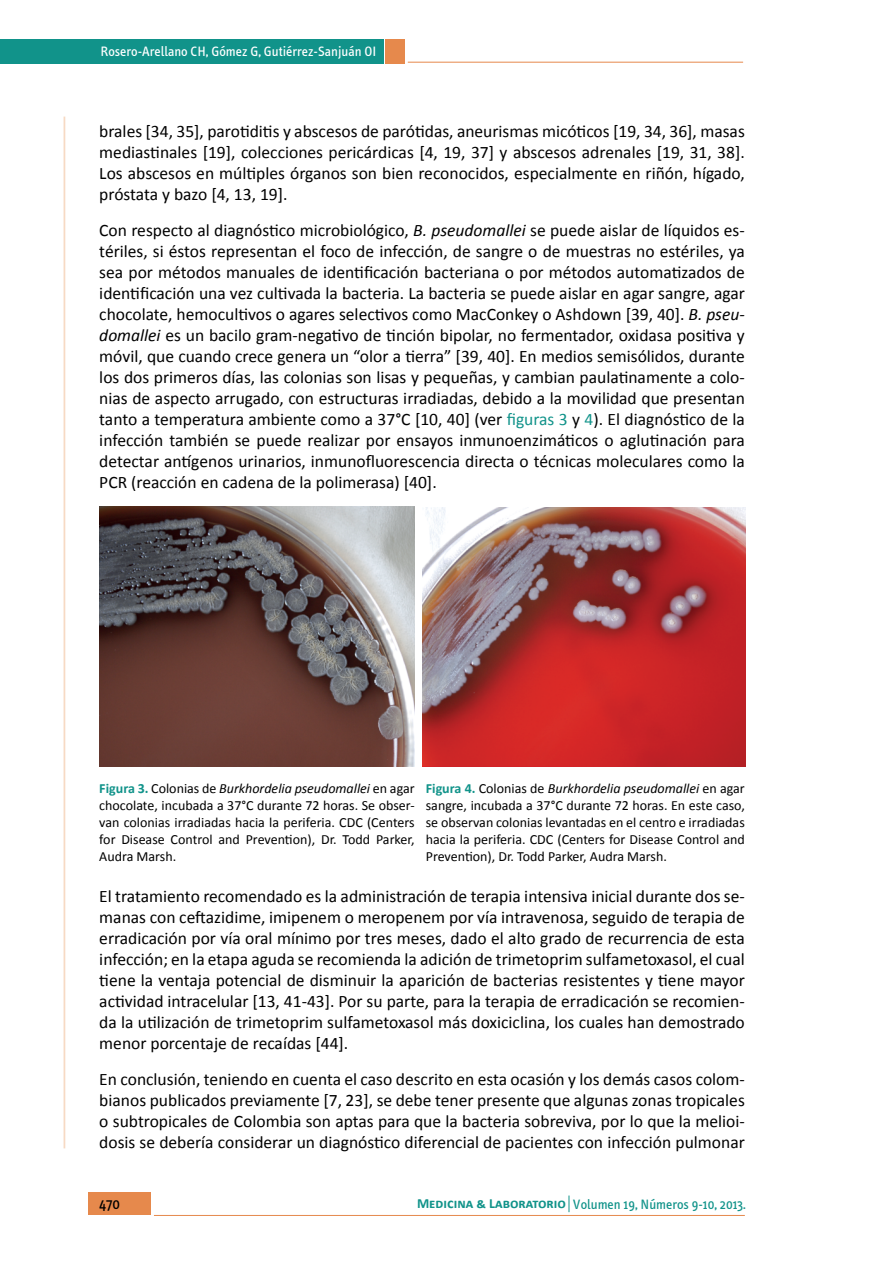
<style>
.page{position:relative;width:869px;height:1265px;background:#fff}
.page>*{position:absolute;margin:0;border:0;box-sizing:border-box;transform-origin:0 0}
.t1{font:17.5px/21px "Calibri";color:#000;text-align:justify}
.t2{font:15.75px "Info Text";color:#000}
.t3{font:14px/16.8px "Calibri";color:#000;text-align:justify}
.t4{font:14px "Info Text";color:#11938a}
.t5{font:14px "Info Text";color:#fff}
.s1{font-style:italic}
.s2{color:#11938a}
.s3{font-weight:700;color:#11938a}
.s4{font-family:"Calibri";font-weight:700}
</style>
<div class="page">
<div style="left:88px;top:1192px;width:62px;height:23px;background:#e6894c"></div>
<hr style="left:154px;top:1215px;width:590px;height:1px;background:#e6894c">
<hr style="left:63px;top:117px;width:2px;height:1031px;background:#f7dac4">
<svg style="left:568px;top:1196px;width:1px;height:16px"></svg>
<div style="left:0;top:40px;width:383px;height:24px;background:#11938a"></div>
<div style="left:385px;top:40px;width:19px;height:24px;background:#e6894c"></div>
<hr style="left:407px;top:62px;width:335px;height:1px;background:#e6894c">
<img style="left:99px;top:507px;width:315px;height:259px">
<img style="left:422px;top:508px;width:323px;height:258px">
<p class="t5" style="left:100px;top:44px;width:277px">Rosero-Arellano CH, Gómez G, Gutiérrez-Sanjuán OI</p>
<p class="t1" style="left:99px;top:121px;width:646px">brales [34, 35], parotiditis y abscesos de parótidas, aneurismas micóticos [19, 34, 36], masas mediastinales [19], colecciones pericárdicas [4, 19, 37] y abscesos adrenales [19, 31, 38].<br>Los abscesos en múltiples órganos son bien reconocidos, especialmente en riñón, hígado, próstata y bazo [4, 13, 19].</p>
<p class="t1" style="left:99px;top:220px;width:646px">Con respecto al diagnóstico microbiológico, <span class="s1">B. pseudomallei</span> se puede aislar de líquidos es&shy;tériles, si éstos representan el foco de infección, de sangre o de muestras no estériles, ya sea por métodos manuales de identificación bacteriana o por métodos automatizados de identificación una vez cultivada la bacteria. La bacteria se puede aislar en agar sangre, agar chocolate, hemocultivos o agares selectivos como MacConkey o Ashdown [39, 40]. <span class="s1">B. pseu&shy;domallei</span> es un bacilo gram-negativo de tinción bipolar, no fermentador, oxidasa positiva y móvil, que cuando crece genera un “olor a tierra” [39, 40]. En medios semisólidos, durante los dos primeros días, las colonias son lisas y pequeñas, y cambian paulatinamente a colo&shy;nias de aspecto arrugado, con estructuras irradiadas, debido a la movilidad que presentan tanto a temperatura ambiente como a 37°C [10, 40] (ver <span class="s2">figuras 3</span> y <span class="s2">4</span>). El diagnóstico de la infección también se puede realizar por ensayos inmunoenzimáticos o aglutinación para detectar antígenos urinarios, inmunofluorescencia directa o técnicas moleculares como la PCR (reacción en cadena de la polimerasa) [40].</p>
<p class="t3" style="left:99px;top:780px;width:317px"><span class="s3">Figura 3.</span> Colonias de <span class="s1">Burkhordelia pseudomallei</span> en agar chocolate, incubada a 37°C durante 72 horas. Se obser&shy;van colonias irradiadas hacia la periferia. CDC (Centers for Disease Control and Prevention), Dr. Todd Parker, Audra Marsh.</p>
<p class="t3" style="left:425px;top:780px;width:320px"><span class="s3">Figura 4.</span> Colonias de <span class="s1">Burkhordelia pseudomallei</span> en agar sangre, incubada a 37°C durante 72 horas. En este caso, se observan colonias levantadas en el centro e irradiadas hacia la periferia. CDC (Centers for Disease Control and Prevention), Dr. Todd Parker, Audra Marsh.</p>
<p class="t1" style="left:99px;top:886px;width:646px">El tratamiento recomendado es la administración de terapia intensiva inicial durante dos se&shy;manas con ceftazidime, imipenem o meropenem por vía intravenosa, seguido de terapia de erradicación por vía oral mínimo por tres meses, dado el alto grado de recurrencia de esta infección; en la etapa aguda se recomienda la adición de trimetoprim sulfametoxasol, el cual tiene la ventaja potencial de disminuir la aparición de bacterias resistentes y tiene mayor actividad intracelular [13, 41-43]. Por su parte, para la terapia de erradicación se recomien&shy;da la utilización de trimetoprim sulfametoxasol más doxiciclina, los cuales han demostrado menor porcentaje de recaídas [44].</p>
<p class="t1" style="left:99px;top:1069px;width:646px">En conclusión, teniendo en cuenta el caso descrito en esta ocasión y los demás casos colom&shy;bianos publicados previamente [7, 23], se debe tener presente que algunas zonas tropicales o subtropicales de Colombia son aptas para que la bacteria sobreviva, por lo que la melioi&shy;dosis se debería considerar un diagnóstico diferencial de pacientes con infección pulmonar</p>
<p class="t2" style="left:99px;top:1195px;width:22px">470</p>
<p class="t4" style="left:417px;top:1196px;width:330px"><span class="s4">Medicina &amp; Laboratorio</span> Volumen 19, Números 9-10, 2013.</p>
</div>
